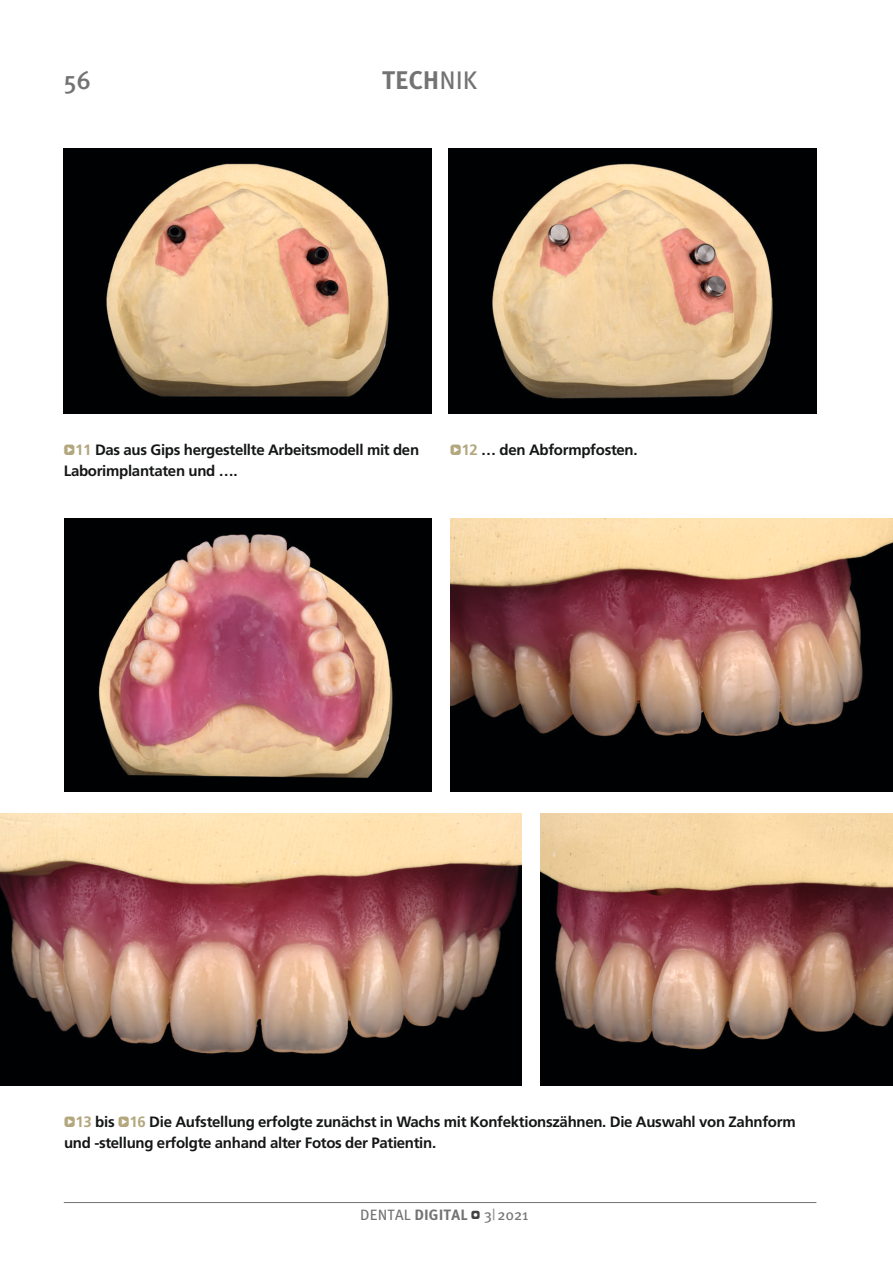
<style>
.page{position:relative;width:893px;height:1263px;background:#fff}
.page>*{position:absolute;margin:0;border:0;box-sizing:border-box;transform-origin:0 0}
.t1{font:700 25.5px "Meta Plus";color:#727372}
.t2{font:500 25.5px "Meta Plus";color:#727372}
.t3{font:700 15px/21px "Frutiger";letter-spacing:-.02em;color:#151616}
.t4{font:15px "Meta Plus";letter-spacing:.01em;color:#727372}
.s1{font-weight:400}
.s2{font-family:"Click Bits Icon Pods";font-weight:400;color:#b3a77e}
.s3{color:#b3a77e}
.s4{font-weight:700}
.s5{font-family:"Click Bits Icon Pods";font-size:12px;color:#414140}
.s6{color:#939393}
</style>
<div class="page">
<hr style="left:64px;top:1202px;width:752px;height:1px;background:#727372">
<img style="left:64px;top:149px;width:367px;height:264px">
<img style="left:449px;top:149px;width:367px;height:264px">
<img style="left:64px;top:518px;width:367px;height:273px">
<img style="left:450px;top:518px;width:443px;height:273px">
<img style="left:0;top:813px;width:522px;height:272px">
<img style="left:540px;top:813px;width:353px;height:272px">
<h1 class="t2" style="left:64px;top:65px;width:29px">56</h1>
<h1 class="t1" style="left:382px;top:65px;width:97px">TECH<span class="s1">NIK</span></h1>
<p class="t3" style="left:64px;top:440px;width:357px"><span class="s2">Q</span><span class="s3">11</span> Das aus Gips hergestellte Arbeitsmodell mit den</p>
<p class="t3" style="left:450px;top:440px;width:189px"><span class="s2">Q</span><span class="s3">12</span> … den Abformpfosten.</p>
<p class="t3" style="left:64px;top:461px;width:175px">Laborimplantaten und ….</p>
<p class="t3" style="left:64px;top:1112px;width:733px"><span class="s2">Q</span><span class="s3">13</span> bis <span class="s2">Q</span><span class="s3">16</span> Die Aufstellung erfolgte zunächst in Wachs mit Konfektionszähnen. Die Auswahl von Zahnform und -stellung erfolgte anhand alter Fotos der Patientin.</p>
<p class="t4" style="left:360px;top:1206px;width:170px">DENTAL <span class="s4">DIGITAL</span> <span class="s5">W</span> 3<span class="s6">|</span> 2021</p>
</div>
